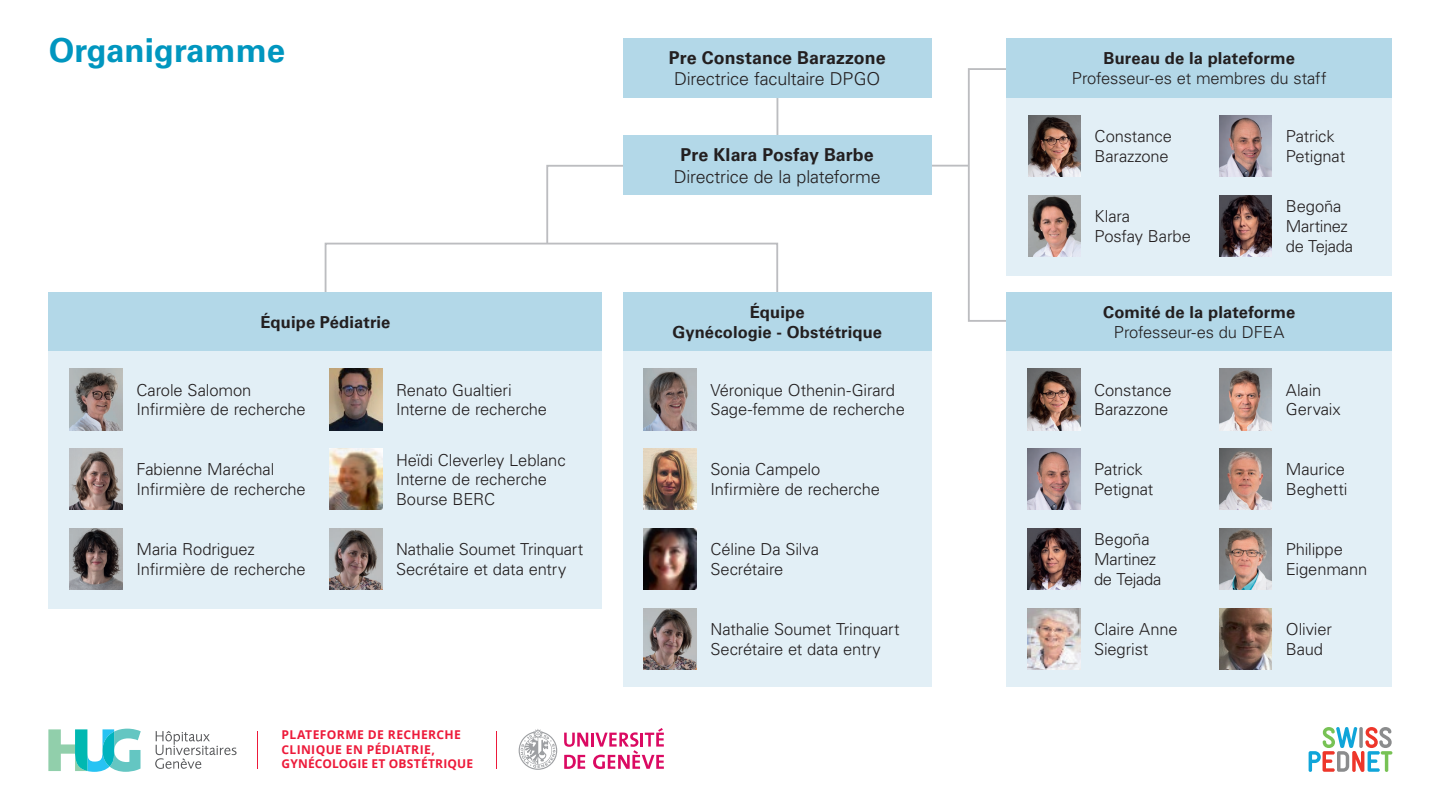
<style>
.page{position:relative;width:1441px;height:810px;background:#fff}
.page>*{position:absolute;margin:0;border:0;box-sizing:border-box;transform-origin:0 0}
.t1{font:700 33px "Univers LT Std";color:#0096bf}
.t2{font:300 17.77px "Univers LT Std";letter-spacing:-.005em;color:#231f20}
.t3{font:700 17.77px "Univers LT Std";letter-spacing:.005em;color:#231f20}
.t4{font:300 16.5px/19.8px "Univers LT Std";letter-spacing:-.01em;color:#231f20}
.t5{font:700 16.5px/19.8px "Univers LT Std";letter-spacing:.005em;color:#231f20;text-align:center}
.t6{font:700 12.15px/14.5px "Open Sans";letter-spacing:.025em;color:#ed1a3a}
</style>
<div class="page">
<svg style="left:545px;top:164px;width:94px;height:79px"></svg>
<hr style="left:900px;top:165px;width:68px;height:2px;background:#bcbdc0">
<div style="left:324px;top:243px;width:454px;height:116px;border:2px solid #bcbdc0"></div>
<div style="left:967px;top:68px;width:121px;height:254px;border:2px solid #bcbdc0"></div>
<hr style="left:776px;top:63px;width:2px;height:93px;background:#bcbdc0">
<svg style="left:48px;top:729px;width:93px;height:43px"></svg>
<svg style="left:155px;top:731px;width:81px;height:38px"></svg>
<hr style="left:258px;top:731px;width:1px;height:37px;background:#ed1a3a">
<hr style="left:496px;top:731px;width:1px;height:37px;background:#ed1a3a">
<svg style="left:518px;top:729px;width:39px;height:41px"></svg>
<svg style="left:564px;top:728px;width:99px;height:41px"></svg>
<svg style="left:1308px;top:727px;width:84px;height:45px"></svg>
<div style="left:623px;top:38px;width:308px;height:60px;background:#b3d8e8"></div>
<div style="left:1006px;top:38px;width:385px;height:60px;background:#b3d8e8"></div>
<div style="left:49px;top:292px;width:553px;height:60px;background:#b3d8e8"></div>
<div style="left:623px;top:292px;width:308px;height:60px;background:#b3d8e8"></div>
<div style="left:1006px;top:292px;width:385px;height:60px;background:#b3d8e8"></div>
<div style="left:1006px;top:98px;width:385px;height:178px;background:#e2eff6"></div>
<div style="left:1006px;top:352px;width:385px;height:335px;background:#e2eff6"></div>
<div style="left:49px;top:352px;width:553px;height:257px;background:#e2eff6"></div>
<div style="left:623px;top:352px;width:308px;height:335px;background:#e2eff6"></div>
<div style="left:623px;top:135px;width:308px;height:60px;background:#b3d8e8"></div>
<img style="left:70px;top:369px;width:52px;height:61px">
<img style="left:70px;top:449px;width:52px;height:61px">
<img style="left:70px;top:529px;width:52px;height:61px">
<img style="left:329px;top:369px;width:53px;height:61px">
<img style="left:329px;top:449px;width:53px;height:61px">
<img style="left:329px;top:529px;width:53px;height:61px">
<img style="left:644px;top:369px;width:52px;height:61px">
<img style="left:644px;top:449px;width:52px;height:61px">
<img style="left:644px;top:529px;width:52px;height:61px">
<img style="left:644px;top:609px;width:52px;height:61px">
<img style="left:1028px;top:115px;width:52px;height:61px">
<img style="left:1028px;top:195px;width:52px;height:61px">
<img style="left:1219px;top:115px;width:52px;height:61px">
<img style="left:1219px;top:195px;width:52px;height:61px">
<img style="left:1027px;top:369px;width:52px;height:61px">
<img style="left:1027px;top:449px;width:52px;height:61px">
<img style="left:1027px;top:529px;width:52px;height:61px">
<img style="left:1027px;top:609px;width:52px;height:61px">
<img style="left:1219px;top:369px;width:52px;height:61px">
<img style="left:1219px;top:449px;width:52px;height:61px">
<img style="left:1219px;top:529px;width:52px;height:61px">
<img style="left:1219px;top:609px;width:52px;height:60px">
<h1 class="t1" style="left:49px;top:31px;width:238px">Organigramme</h1>
<p class="t3" style="left:668px;top:47px;width:218px">Pre Constance Barazzone</p>
<p class="t2" style="left:674px;top:68px;width:208px">Directrice facultaire DPGO</p>
<p class="t3" style="left:680px;top:144px;width:195px">Pre Klara Posfay Barbe</p>
<p class="t2" style="left:673px;top:166px;width:208px">Directrice de la plateforme</p>
<p class="t5" style="left:1103px;top:49px;width:193px">Bureau de la plateforme</p>
<p class="t4" style="left:1071px;top:68px;width:256px">Professeur-es et membres du staff</p>
<p class="t4" style="left:1094px;top:126px;width:79px">Constance<br>Barazzone</p>
<p class="t4" style="left:1094px;top:206px;width:98px">Klara<br>Posfay Barbe</p>
<p class="t4" style="left:1285px;top:126px;width:61px">Patrick<br>Petignat</p>
<p class="t4" style="left:1285px;top:196px;width:69px">Begoña<br>Martinez de Tejada</p>
<p class="t5" style="left:260px;top:312px;width:131px">Équipe Pédiatrie</p>
<p class="t5" style="left:672px;top:302px;width:211px">Équipe<br>Gynécologie - Obstétrique</p>
<p class="t5" style="left:1103px;top:302px;width:193px">Comité de la plateforme</p>
<p class="t4" style="left:1113px;top:322px;width:172px">Professeur-es du DFEA</p>
<p class="t4" style="left:136px;top:380px;width:171px">Carole Salomon<br>Infirmière de recherche</p>
<p class="t4" style="left:136px;top:460px;width:171px">Fabienne Maréchal<br>Infirmière de recherche</p>
<p class="t4" style="left:136px;top:540px;width:171px">Maria Rodriguez<br>Infirmière de recherche</p>
<p class="t4" style="left:396px;top:380px;width:153px">Renato Gualtieri<br>Interne de recherche</p>
<p class="t4" style="left:396px;top:450px;width:171px">Heïdi Cleverley Leblanc<br>Interne de recherche<br>Bourse BERC</p>
<p class="t4" style="left:396px;top:540px;width:189px">Nathalie Soumet Trinquart<br>Secrétaire et data entry</p>
<p class="t4" style="left:710px;top:380px;width:196px">Véronique Othenin-Girard<br>Sage-femme de recherche</p>
<p class="t4" style="left:710px;top:460px;width:171px">Sonia Campelo<br>Infirmière de recherche</p>
<p class="t4" style="left:710px;top:540px;width:110px">Céline Da Silva<br>Secrétaire</p>
<p class="t4" style="left:710px;top:620px;width:191px">Nathalie Soumet Trinquart<br>Secrétaire et data entry</p>
<p class="t4" style="left:1093px;top:380px;width:79px">Constance<br>Barazzone</p>
<p class="t4" style="left:1093px;top:460px;width:61px">Patrick<br>Petignat</p>
<p class="t4" style="left:1093px;top:530px;width:69px">Begoña<br>Martinez de Tejada</p>
<p class="t4" style="left:1093px;top:620px;width:85px">Claire Anne<br>Siegrist</p>
<p class="t4" style="left:1285px;top:380px;width:57px">Alain<br>Gervaix</p>
<p class="t4" style="left:1285px;top:460px;width:63px">Maurice<br>Beghetti</p>
<p class="t4" style="left:1285px;top:540px;width:83px">Philippe<br>Eigenmann</p>
<p class="t4" style="left:1285px;top:620px;width:48px">Olivier<br>Baud</p>
<p class="t6" style="left:281px;top:727px;width:193px">PLATEFORME DE RECHERCHE<br>CLINIQUE EN PÉDIATRIE,<br>GYNÉCOLOGIE ET OBSTÉTRIQUE</p>
</div>
